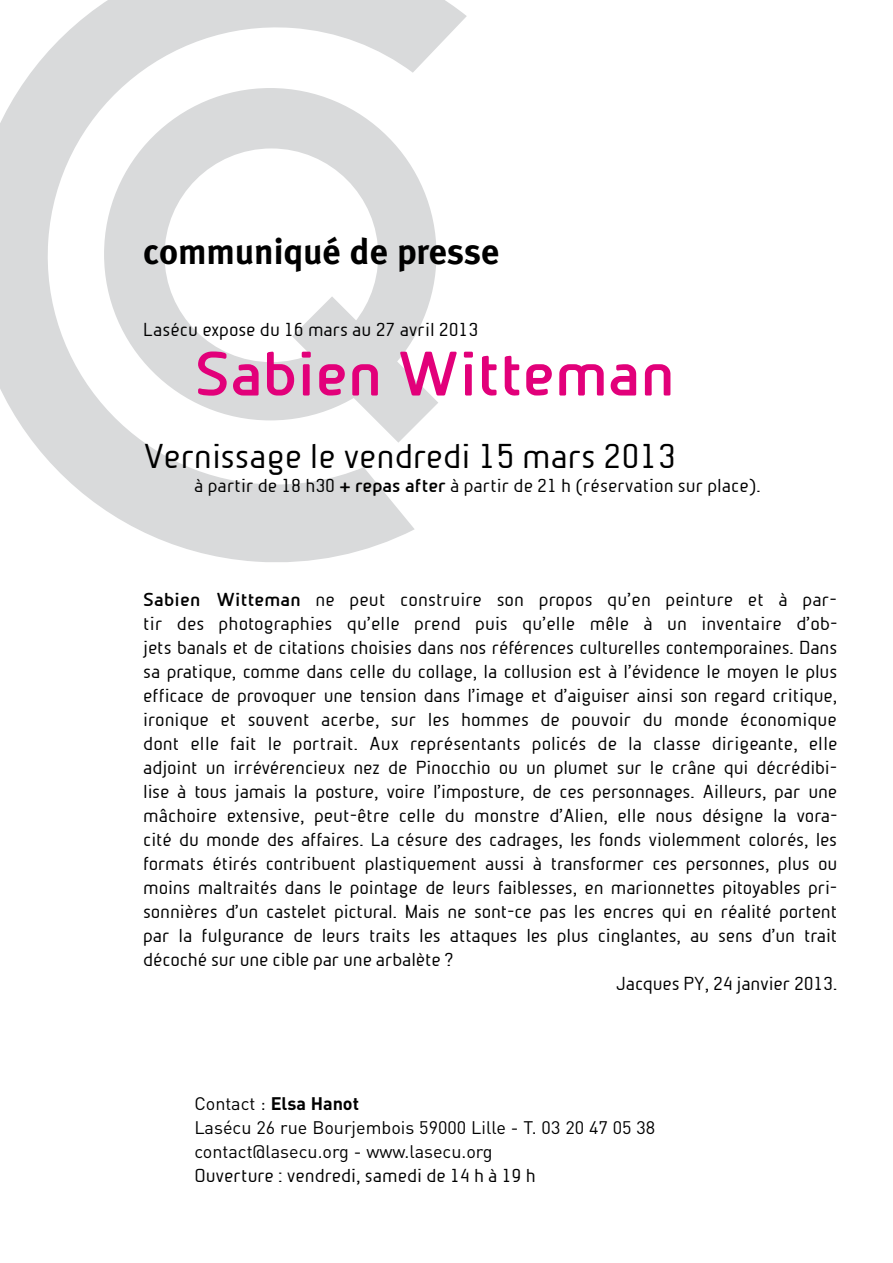
<style>
.page{position:relative;width:893px;height:1263px;background:#fff}
.page>*{position:absolute;margin:0;border:0;box-sizing:border-box;transform-origin:0 0}
.t1{font:700 60px "Beta Sans";color:#e2007a}
.t2{font:700 36px "Meta Plus";color:#000}
.t3{font:33px "Beta Sans";color:#000}
.t4{font:18px "Beta Sans";letter-spacing:-.01em;color:#000}
.t5{font:18px/24px "DIN";color:#000}
.s1{font-weight:700}
</style>
<div class="page">
<svg style="left:0;top:0;width:467px;height:562px"></svg>
<h2 class="t2" style="left:143px;top:230px;width:358px">communiqué de presse</h2>
<p class="t4" style="left:143px;top:319px;width:337px">Lasécu expose du 16 mars au 27 avril 2013</p>
<h1 class="t1" style="left:194px;top:339px;width:482px">Sabien Witteman</h1>
<h3 class="t3" style="left:143px;top:436px;width:534px">Vernissage le vendredi 15 mars 2013</h3>
<p class="t4" style="left:194px;top:475px;width:568px">à partir de 18 h30 <span class="s1">+ repas after</span> à partir de 21 h (réservation sur place).</p>
<p class="t4" style="left:143px;top:589px;width:695px"><span class="s1">Sabien Witteman</span> ne peut construire son propos qu’en peinture et à par-</p>
<p class="t4" style="left:143px;top:612px;width:696px">tir des photographies qu’elle prend puis qu’elle mêle à un inventaire d’ob-</p>
<p class="t4" style="left:143px;top:636px;width:695px">jets banals et de citations choisies dans nos références culturelles contemporaines. Dans</p>
<p class="t4" style="left:143px;top:660px;width:695px">sa pratique, comme dans celle du collage, la collusion est à l’évidence le moyen le plus</p>
<p class="t4" style="left:143px;top:684px;width:695px">efficace de provoquer une tension dans l’image et d’aiguiser ainsi son regard critique,</p>
<p class="t4" style="left:143px;top:708px;width:695px">ironique et souvent acerbe, sur les hommes de pouvoir du monde économique</p>
<p class="t4" style="left:143px;top:732px;width:696px">dont elle fait le portrait. Aux représentants policés de la classe dirigeante, elle</p>
<p class="t4" style="left:143px;top:756px;width:695px">adjoint un irrévérencieux nez de Pinocchio ou un plumet sur le crâne qui décrédibi-</p>
<p class="t4" style="left:143px;top:780px;width:695px">lise à tous jamais la posture, voire l’imposture, de ces personnages. Ailleurs, par une</p>
<p class="t4" style="left:143px;top:804px;width:696px">mâchoire extensive, peut-être celle du monstre d’Alien, elle nous désigne la vora-</p>
<p class="t4" style="left:143px;top:828px;width:695px">cité du monde des affaires. La césure des cadrages, les fonds violemment colorés, les</p>
<p class="t4" style="left:143px;top:852px;width:695px">formats étirés contribuent plastiquement aussi à transformer ces personnes, plus ou</p>
<p class="t4" style="left:143px;top:876px;width:695px">moins maltraités dans le pointage de leurs faiblesses, en marionnettes pitoyables pri-</p>
<p class="t4" style="left:143px;top:900px;width:695px">sonnières d’un castelet pictural. Mais ne sont-ce pas les encres qui en réalité portent</p>
<p class="t4" style="left:143px;top:924px;width:696px">par la fulgurance de leurs traits les attaques les plus cinglantes, au sens d’un trait</p>
<p class="t4" style="left:143px;top:948px;width:312px">décoché sur une cible par une arbalète ?</p>
<p class="t4" style="left:616px;top:972px;width:223px">Jacques PY, 24 janvier 2013.</p>
<p class="t5" style="left:194px;top:1091px;width:462px">Contact : <span class="s1">Elsa Hanot<br></span>Lasécu 26 rue Bourjembois 59000 Lille - T. 03 20 47 05 38 contact@lasecu.org - www.lasecu.org</p>
<p class="t4" style="left:194px;top:1164px;width:343px">Ouverture : vendredi, samedi de 14 h à 19 h</p>
</div>
